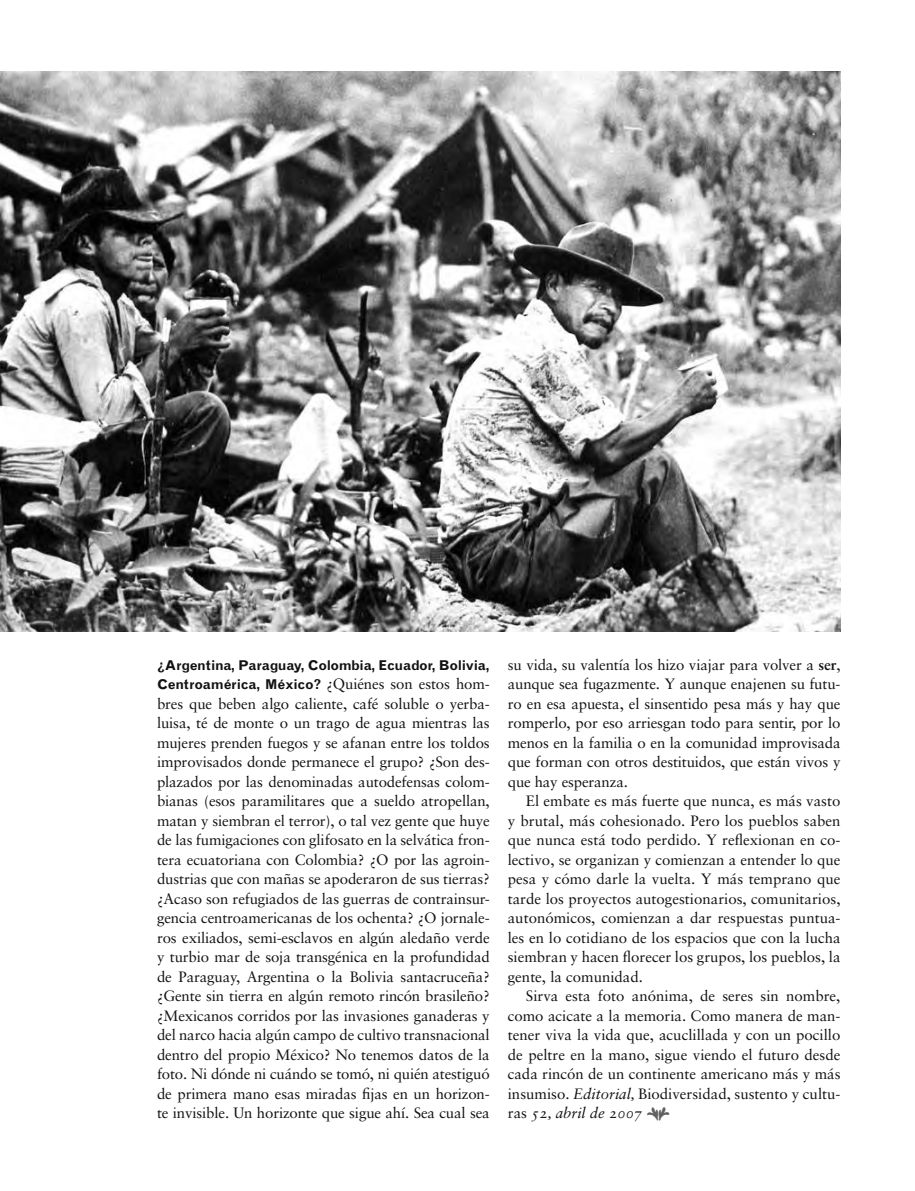
<style>
.page{position:relative;width:915px;height:1191px;background:#fff}
.page>*{position:absolute;margin:0;border:0;box-sizing:border-box;transform-origin:0 0}
.t1{font:15px/19.5px "Sabon";letter-spacing:-.005em;color:#121212;text-align:justify}
.t2{font:15px "Sabon Italic Os F";color:#121212}
.t3{font:700 13.5px/19.5px "Grotesque";letter-spacing:-.025em;color:#121212}
.s1{font-family:"Sabon";font-weight:400;font-size:15px}
.s2{font-weight:700}
.s3{font-family:"Sabon Italic Os F"}
.s4{font-family:"Sabon"}
.s5{color:#606362}
</style>
<div class="page">
<img style="left:0;top:72px;width:840px;height:559px">
<p class="t3" style="left:157px;top:655px;width:334px">¿Argentina, Paraguay, Colombia, Ecuador, Bolivia,<br>Centroamérica, México? <span class="s1">¿Quiénes son estos hom-</span></p>
<p class="t1" style="left:157px;top:693px;width:334px">bres que beben algo caliente, café soluble o yerba&shy;luisa, té de monte o un trago de agua mientras las mujeres prenden fuegos y se afanan entre los toldos improvisados donde permanece el grupo? ¿Son des&shy;plazados por las denominadas autodefensas colom&shy;bianas (esos paramilitares que a sueldo atropellan, matan y siembran el terror), o tal vez gente que huye de las fumigaciones con glifosato en la selvática fron&shy;tera ecuatoriana con Colombia? ¿O por las agroin&shy;dustrias que con mañas se apoderaron de sus tierras? ¿Acaso son refugiados de las guerras de contrainsur&shy;gencia centroamericanas de los ochenta? ¿O jornale&shy;ros exiliados, semi-esclavos en algún aledaño verde y turbio mar de soja transgénica en la profundidad de Paraguay, Argentina o la Bolivia santacruceña? ¿Gente sin tierra en algún remoto rincón brasileño? ¿Mexicanos corridos por las invasiones ganaderas y del narco hacia algún campo de cultivo transnacional dentro del propio México? No tenemos datos de la foto. Ni dónde ni cuándo se tomó, ni quién atestiguó de primera mano esas miradas fijas en un horizon&shy;te invisible. Un horizonte que sigue ahí. Sea cual sea</p>
<p class="t1" style="left:507px;top:654px;width:334px">su vida, su valentía los hizo viajar para volver a <span class="s2">ser</span>, aunque sea fugazmente. Y aunque enajenen su futu&shy;ro en esa apuesta, el sinsentido pesa más y hay que romperlo, por eso arriesgan todo para sentir, por lo menos en la familia o en la comunidad improvisada que forman con otros destituidos, que están vivos y que hay esperanza.</p>
<p class="t1" style="left:507px;top:791px;width:334px;text-indent:18px">El embate es más fuerte que nunca, es más vasto y brutal, más cohesionado. Pero los pueblos saben que nunca está todo perdido. Y reflexionan en co&shy;lectivo, se organizan y comienzan a entender lo que pesa y cómo darle la vuelta. Y más temprano que tarde los proyectos autogestionarios, comunitarios, autonómicos, comienzan a dar respuestas puntua&shy;les en lo cotidiano de los espacios que con la lucha siembran y hacen florecer los grupos, los pueblos, la gente, la comunidad.</p>
<p class="t1" style="left:507px;top:986px;width:334px;text-indent:18px">Sirva esta foto anónima, de seres sin nombre, como acicate a la memoria. Como manera de man&shy;tener viva la vida que, acuclillada y con un pocillo de peltre en la mano, sigue viendo el futuro desde cada rincón de un continente americano más y más insumiso. <span class="s3">Editorial,</span> Biodiversidad, sustento y cultu-</p>
<p class="t2" style="left:507px;top:1104px;width:164px"><span class="s4">ras</span> 52, abril de 2007 <span class="s5">●</span></p>
</div>
